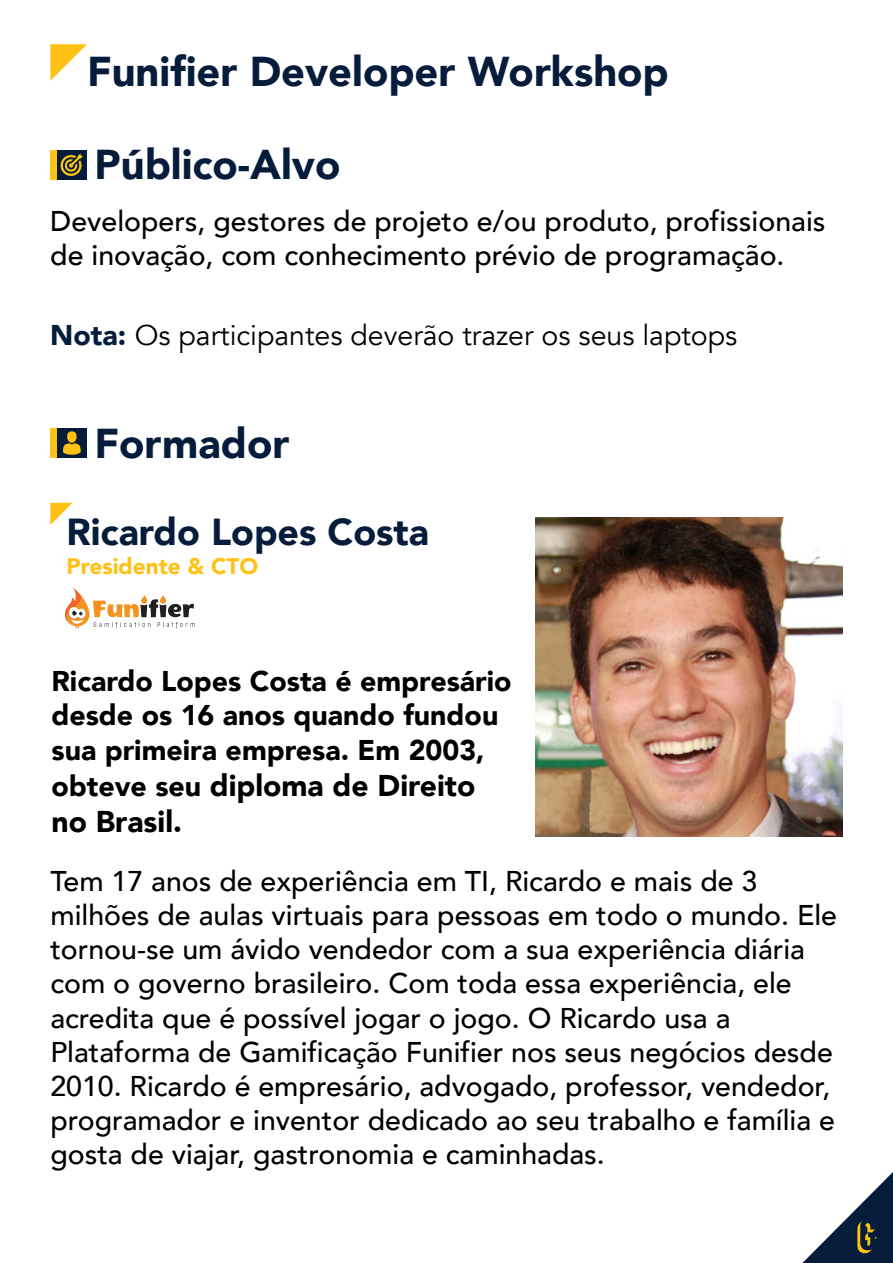
<style>
.page{position:relative;width:893px;height:1263px;background:#fff}
.page>*{position:absolute;margin:0;border:0;box-sizing:border-box;transform-origin:0 0}
.t1{font:900 41.55px "Avenir";color:#061c3b}
.t2{font:900 37.5px "Avenir";color:#061c3b}
.t3{font:900 30px/36px "Avenir";color:#000}
.t4{font:500 28.5px/34.2px "Avenir";color:#000}
.t5{font:900 28.5px/34.2px "Avenir";color:#000}
.t6{font:28.5px "Avenir";color:#000}
.t7{font:900 22.5px "Avenir";color:#ffc114}
.s1{font-weight:900;color:#061c3b}
.s2{font-size:28.5px}
</style>
<div class="page">
<svg style="left:802px;top:1172px;width:91px;height:91px"></svg>
<img style="left:536px;top:518px;width:307px;height:319px">
<svg style="left:50px;top:503px;width:23px;height:22px"></svg>
<svg style="left:64px;top:587px;width:131px;height:42px"></svg>
<div style="left:50px;top:428px;width:37px;height:30px;background:#ffc114"></div>
<div style="left:57px;top:428px;width:30px;height:30px;background:#061c3b"></div>
<div style="left:67px;top:431px;width:10px;height:12px;background:#ffc114;border-radius:50%"></div>
<svg style="left:63px;top:443px;width:18px;height:12px"></svg>
<svg style="left:50px;top:44px;width:37px;height:37px"></svg>
<div style="left:50px;top:150px;width:37px;height:29px;background:#ffc114"></div>
<div style="left:57px;top:150px;width:30px;height:29px;background:#061c3b"></div>
<svg style="left:60px;top:153px;width:23px;height:23px"></svg>
<h1 class="t1" style="left:87px;top:36px;width:583px">Funifier Developer Workshop</h1>
<h1 class="t1" style="left:95px;top:129px;width:247px">Público-Alvo</h1>
<p class="t4" style="left:50px;top:202px;width:777px">Developers, gestores de projeto e/ou produto, profissionais de inovação, com conhecimento prévio de programação.</p>
<p class="t6" style="left:50px;top:318px;width:689px"><span class="s1">Nota:</span> Os participantes deverão trazer os seus laptops</p>
<h1 class="t1" style="left:95px;top:408px;width:196px">Formador</h1>
<h2 class="t2" style="left:67px;top:499px;width:364px">Ricardo Lopes Costa</h2>
<p class="t7" style="left:67px;top:546px;width:193px">Presidente &amp; CTO</p>
<p class="t5" style="left:51px;top:663px;width:462px">Ricardo Lopes Costa é empresário desde os 16 anos quando fundou sua primeira empresa. Em 2003,</p>
<p class="t3" style="left:51px;top:766px;width:425px"><span class="s2">obteve seu</span> diploma de Direito no Brasil.</p>
<p class="t4" style="left:50px;top:862px;width:788px">Tem 17 anos de experiência em TI, Ricardo e mais de 3 milhões de aulas virtuais para pessoas em todo o mundo. Ele tornou-se um ávido vendedor com a sua experiência diária com o governo brasileiro. Com toda essa experiência, ele acredita que é possível jogar o jogo. O Ricardo usa a Plataforma de Gamificação Funifier nos seus negócios desde 2010. Ricardo é empresário, advogado, professor, vendedor, programador e inventor dedicado ao seu trabalho e família e gosta de viajar, gastronomia e caminhadas.</p>
</div>
